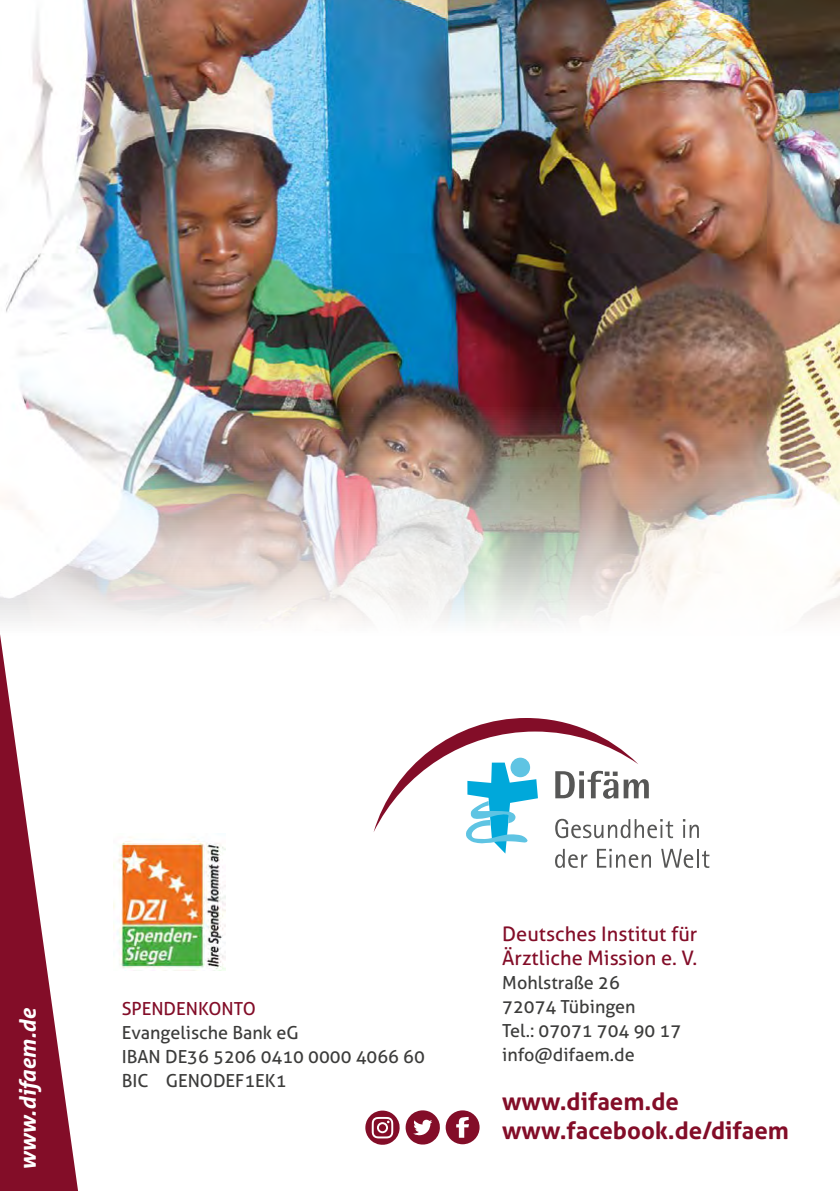
<style>
.page{position:relative;width:840px;height:1191px;background:#fff}
.page>*{position:absolute;margin:0;border:0;box-sizing:border-box;transform-origin:0 0}
.t1{font:700 24px/29.6px "Aller";color:#830d28}
.t2{font:italic 700 22.4px "Aller";color:#fff}
.t3{font:20px/24px "Aller";color:#830d28}
.t4{font:18px/24px "Aller";color:#3c3c3b}
.t5{font:18px "Aller";color:#830d28}
</style>
<div class="page">
<svg style="left:0;top:644px;width:78px;height:547px;fill:#830d28"></svg>
<svg style="left:373px;top:718px;width:336px;height:150px"></svg>
<img style="left:113px;top:837px;width:112px;height:134px">
<img style="left:0;top:0;width:839px;height:644px">
<svg style="left:365px;top:1110px;width:114px;height:35px"></svg>
<p class="t2" style="left:14px;top:1170px;width:164px;rotate:-90deg">www.difaem.de</p>
<p class="t5" style="left:122px;top:997px;width:135px">SPENDENKONTO</p>
<p class="t4" style="left:122px;top:1020px;width:304px">Evangelische Bank eG<br>IBAN DE36 5206 0410 0000 4066 60<br>BIC GENODEF1EK1</p>
<p class="t3" style="left:502px;top:922px;width:196px">Deutsches Institut für<br>Ärztliche Mission e. V.</p>
<p class="t4" style="left:502px;top:971px;width:180px">Mohlstraße 26<br>72074 Tübingen<br>Tel.: 07071 704 90 17 info@difaem.de</p>
<h1 class="t1" style="left:502px;top:1086px;width:288px">www.difaem.de www.facebook.de/difaem</h1>
</div>
